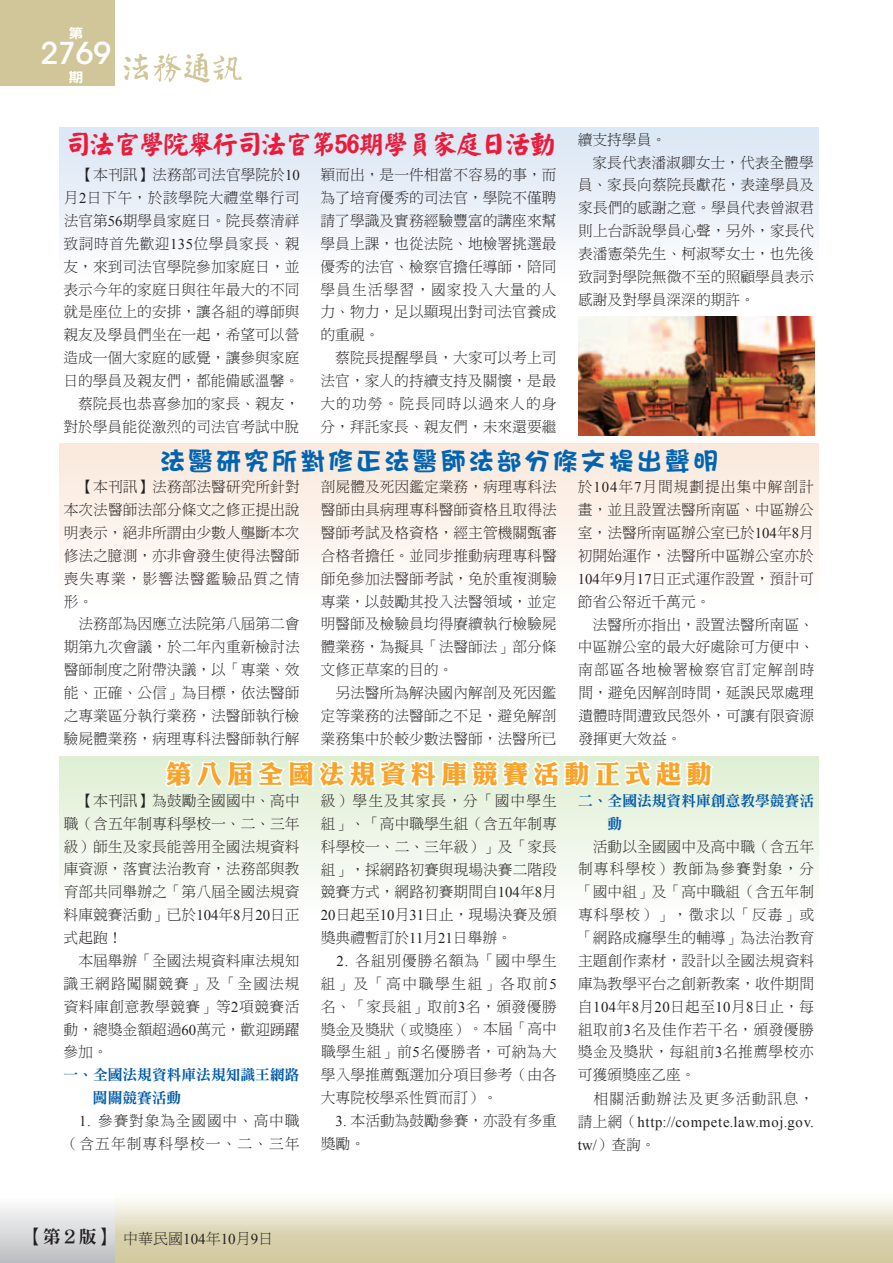
<style>
.page{position:relative;width:893px;height:1263px;background:#fff}
.page>*{position:absolute;margin:0;border:0;box-sizing:border-box;transform-origin:0 0}
.t1{font:500 30px "ITC Avant Garde Std";color:#fff}
.t2{font:25.5px "Yankai EG Ultra Big 5";letter-spacing:-.04em;color:#ed1a3a}
.t3{font:25.5px "DF Hai Bao Std W9";letter-spacing:.1em;color:#0164b2}
.t4{font:25.5px "DF Li King Hei Std W8";letter-spacing:.2em;color:#f9a328}
.t5{font:18px "DF Ming Std W9";color:#231f20}
.t6{font:15px "DF Ming Std W3";color:#231f20}
.t7{font:14.85px/22.8px "DF Ming Std W3";color:#231f20;text-align:justify}
.t8{font:14.85px/22.8px "DF Ming Std W9";color:#015aaa}
.t9{font:14.85px "Times New Roman";letter-spacing:.05em;color:#231f20}
.t10{font:14.85px/22.8px "DF Ming Std W3";letter-spacing:.055em;color:#231f20;text-align:right}
.t11{font:14.85px "DF Ming Std W3";letter-spacing:.075em;color:#231f20}
.t12{font:13.5px "DF Hei Std W9";color:#fff;scale:1.11 1}
.s1{font-family:"Times New Roman"}
.s2{font-family:"DF Ming Std W3"}
</style>
<div class="page">
<div style="left:0;top:1191px;width:893px;height:72px;background:linear-gradient(to bottom,#fefefc,#ccc191)"></div>
<div style="left:0;top:0;width:115px;height:85px;background:#d0c69a"></div>
<img style="left:123px;top:53px;width:26px;height:27px">
<img style="left:153px;top:53px;width:28px;height:29px">
<img style="left:213px;top:55px;width:29px;height:25px">
<img style="left:181px;top:53px;width:29px;height:30px">
<div style="left:0;top:1191px;width:115px;height:72px;background:linear-gradient(to bottom,#fff,#bdbec1)"></div>
<div style="left:60px;top:443px;width:759px;height:158px;background:linear-gradient(to bottom,#fae8da,#fefefd)"></div>
<div style="left:60px;top:757px;width:759px;height:157px;background:linear-gradient(to bottom,#dfefd3,#fdfefd)"></div>
<div style="left:60px;top:128px;width:759px;height:157px;background:linear-gradient(to bottom,#d9e6f4,#fffefe)"></div>
<img style="left:578px;top:317px;width:236px;height:119px">
<svg style="left:162px;top:756px;width:554px;height:72px"></svg>
<p class="t12" style="left:68px;top:26px;width:15px">第</p>
<h1 class="t1" style="left:40px;top:35px;width:72px">2769</h1>
<p class="t12" style="left:68px;top:69px;width:15px">期</p>
<h2 class="t2" style="left:65px;top:131px;width:491px">司法官學院舉行司法官第56期學員家庭日活動</h2>
<p class="t7" style="left:63px;top:163px;width:238px;text-align:right">【本刊訊】法務部司法官學院於<span class="s1">10</span>月<span class="s1">2</span>日下午，於該學院大禮堂舉行司法官第<span class="s1">56</span>期學員家庭日。院長蔡清祥致詞時首先歡迎<span class="s1">135</span>位學員家長、親友，來到司法官學院參加家庭日，並表示今年的家庭日與往年最大的不同就是座位上的安排，讓各組的導師與親友及學員們坐在一起，希望可以營造成一個大家庭的感覺，讓參與家庭日的學員及親友們，都能備感溫馨。蔡院長也恭喜參加的家長、親友，對於學員能從激烈的司法官考試中脫</p>
<p class="t7" style="left:320px;top:163px;width:238px">穎而出，是一件相當不容易的事，而為了培育優秀的司法官，學院不僅聘請了學識及實務經驗豐富的講座來幫學員上課，也從法院、地檢署挑選最優秀的法官、檢察官擔任導師，陪同學員生活學習，國家投入大量的人力、物力，足以顯現出對司法官養成的重視。</p>
<p class="t7" style="left:320px;top:346px;width:238px;text-indent:15px">蔡院長提醒學員，大家可以考上司法官，家人的持續支持及關懷，是最大的功勞。院長同時以過來人的身分，拜託家長、親友們，未來還要繼</p>
<p class="t7" style="left:578px;top:128px;width:90px">續支持學員。</p>
<p class="t7" style="left:592px;top:151px;width:223px">家長代表潘淑卿女士，代表全體學</p>
<p class="t7" style="left:578px;top:173px;width:238px">員、家長向蔡院長獻花，表達學員及</p>
<p class="t7" style="left:578px;top:196px;width:237px">家長們的感謝之意。學員代表曾淑君</p>
<p class="t7" style="left:578px;top:219px;width:237px">則上台訴說學員心聲，另外，家長代</p>
<p class="t7" style="left:578px;top:242px;width:237px">表潘憲榮先生、柯淑琴女士，也先後</p>
<p class="t7" style="left:578px;top:265px;width:237px">致詞對學院無微不至的照顧學員表示</p>
<p class="t7" style="left:578px;top:288px;width:178px">感謝及對學員深深的期許。</p>
<h2 class="t3" style="left:160px;top:447px;width:560px">法醫研究所對修正法醫師法部分條文提出聲明</h2>
<p class="t7" style="left:64px;top:475px;width:238px;text-indent:15px">【本刊訊】法務部法醫研究所針對本次法醫師法部分條文之修正提出說明表示，絕非所謂由少數人壟斷本次修法之臆測，亦非會發生使得法醫師喪失專業，影響法醫鑑驗品質之情形。</p>
<p class="t7" style="left:64px;top:612px;width:238px;text-indent:15px">法務部為因應立法院第八屆第二會期第九次會議，於二年內重新檢討法醫師制度之附帶決議，以「專業、效能、正確、公信」為目標，依法醫師之專業區分執行業務，法醫師執行檢驗屍體業務，病理專科法醫師執行解</p>
<p class="t7" style="left:578px;top:475px;width:238px">於<span class="s1">104</span>年<span class="s1">7</span>月間規劃提出集中解剖計畫，並且設置法醫所南區、中區辦公室，法醫所南區辦公室已於<span class="s1">104</span>年<span class="s1">8</span>月初開始運作，法醫所中區辦公室亦於<span class="s1">104</span>年<span class="s1">9</span>月<span class="s1">17</span>日正式運作設置，預計可節省公帑近千萬元。</p>
<p class="t7" style="left:578px;top:612px;width:238px;text-indent:15px">法醫所亦指出，設置法醫所南區、中區辦公室的最大好處除可方便中、南部區各地檢署檢察官訂定解剖時間，避免因解剖時間，延誤民眾處理遺體時間遭致民怨外，可讓有限資源發揮更大效益。</p>
<p class="t7" style="left:321px;top:475px;width:238px">剖屍體及死因鑑定業務，病理專科法醫師由具病理專科醫師資格且取得法醫師考試及格資格，經主管機關甄審合格者擔任。並同步推動病理專科醫師免參加法醫師考試，免於重複測驗專業，以鼓勵其投入法醫領域，並定明醫師及檢驗員均得賡續執行檢驗屍體業務，為擬具「法醫師法」部分條文修正草案的目的。</p>
<p class="t7" style="left:321px;top:681px;width:238px;text-indent:15px">另法醫所為解決國內解剖及死因鑑定等業務的法醫師之不足，避免解剖業務集中於較少數法醫師，法醫所已</p>
<h2 class="t4" style="left:166px;top:760px;width:547px">第八屆全國法規資料庫競賽活動正式起動</h2>
<p class="t7" style="left:64px;top:789px;width:238px;text-indent:15px">【本刊訊】為鼓勵全國國中、高中職（含五年制專科學校一、二、三年級）師生及家長能善用全國法規資料庫資源，落實法治教育，法務部與教育部共同舉辦之「第八屆全國法規資料庫競賽活動」已於<span class="s1">104</span>年<span class="s1">8</span>月<span class="s1">20</span>日正式起跑！</p>
<p class="t7" style="left:64px;top:949px;width:238px;text-indent:15px">本屆舉辦「全國法規資料庫法規知識王網路闖關競賽」及「全國法規資料庫創意教學競賽」等<span class="s1">2</span>項競賽活動，總獎金額超過<span class="s1">60</span>萬元，歡迎踴躍參加。</p>
<p class="t8" style="left:93px;top:1063px;width:208px;text-indent:-29px">一、全國法規資料庫法規知識王網路闖關競賽活動</p>
<p class="t10" style="left:64px;top:1109px;width:238px"><span class="s1">1.</span> 參賽對象為全國國中、高中職（含五年制專科學校一、二、三年</p>
<p class="t7" style="left:321px;top:789px;width:238px">級）學生及其家長，分「國中學生組」、「高中職學生組（含五年制專科學校一、二、三年級）」及「家長組」，採網路初賽與現場決賽二階段競賽方式，網路初賽期間自<span class="s1">104</span>年<span class="s1">8</span>月<span class="s1">20</span>日起至<span class="s1">10</span>月<span class="s1">31</span>日止，現場決賽及頒獎典禮暫訂於<span class="s1">11</span>月<span class="s1">21</span>日舉辦。</p>
<p class="t7" style="left:321px;top:949px;width:238px;text-indent:16px"><span class="s1">2.</span> 各組別優勝名額為「國中學生組」及「高中職學生組」各取前<span class="s1">5</span>名、「家長組」取前<span class="s1">3</span>名，頒發優勝獎金及獎狀（或獎座）。本屆「高中職學生組」前<span class="s1">5</span>名優勝者，可納為大學入學推薦甄選加分項目參考（由各大專院校學系性質而訂）。</p>
<p class="t7" style="left:321px;top:1109px;width:237px;text-indent:15px"><span class="s1">3.</span> 本活動為鼓勵參賽，亦設有多重獎勵。</p>
<p class="t8" style="left:608px;top:789px;width:208px;text-indent:-29px">二、全國法規資料庫創意教學競賽活動</p>
<p class="t7" style="left:578px;top:835px;width:238px;text-indent:15px">活動以全國國中及高中職（含五年制專科學校）教師為參賽對象，分「國中組」及「高中職組（含五年制專科學校）」，徵求以「反毒」或「網路成癮學生的輔導」為法治教育主題創作素材，設計以全國法規資料庫為教學平台之創新教案，收件期間自<span class="s1">104</span>年<span class="s1">8</span>月<span class="s1">20</span>日起至<span class="s1">10</span>月<span class="s1">8</span>日止，每組取前<span class="s1">3</span>名及佳作若干名，頒發優勝獎金及獎狀，每組前<span class="s1">3</span>名推薦學校亦可獲頒獎座乙座。</p>
<p class="t11" style="left:594px;top:1090px;width:222px">相關活動辦法及更多活動訊息，</p>
<p class="t9" style="left:578px;top:1112px;width:238px"><span class="s2">請上網（</span>http://compete.law.moj.gov.</p>
<p class="t7" style="left:578px;top:1133px;width:79px"><span class="s1">tw/</span>）查詢。</p>
<p class="t5" style="left:25px;top:1227px;width:91px">【第２版】</p>
<p class="t6" style="left:123px;top:1230px;width:151px">中華民國<span class="s1">104</span>年<span class="s1">10</span>月<span class="s1">9</span>日</p>
</div>
